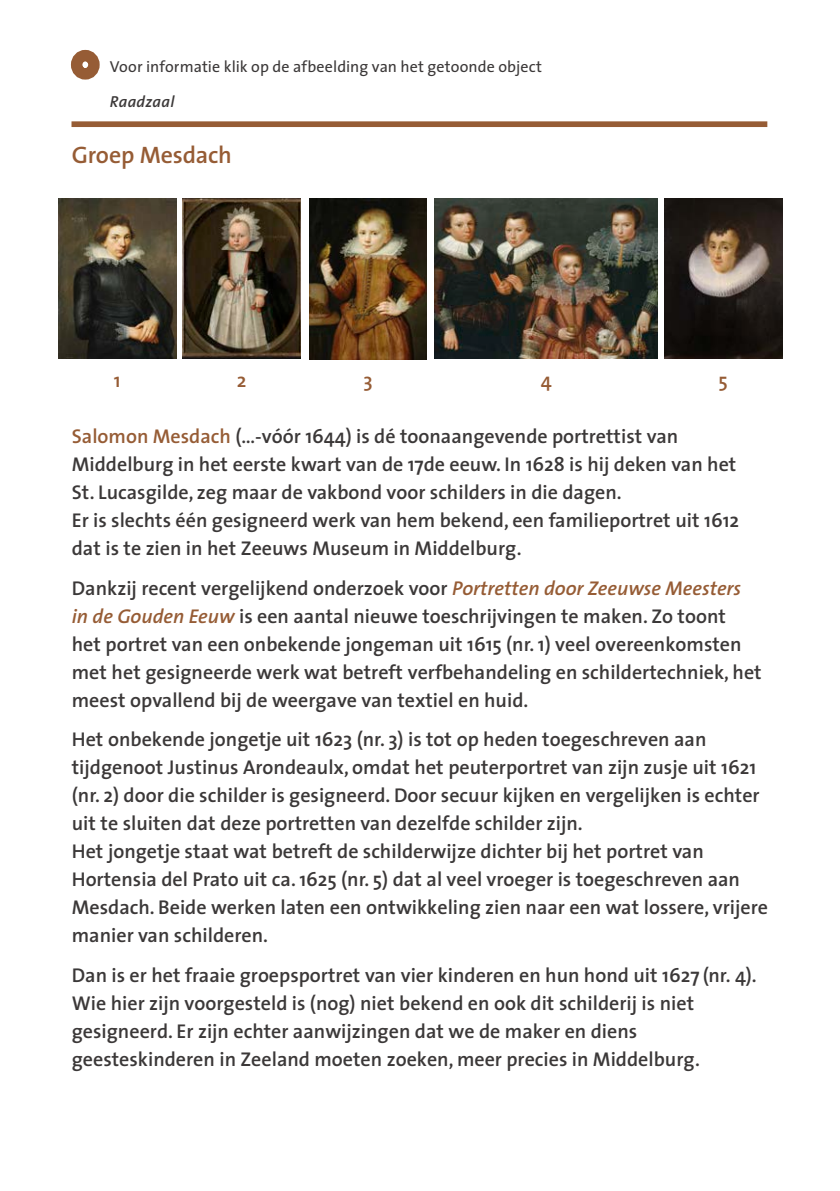
<style>
.page{position:relative;width:840px;height:1191px;background:#fff}
.page>*{position:absolute;margin:0;border:0;box-sizing:border-box;transform-origin:0 0}
.t1{font:600 24px "The Sans";letter-spacing:-.01em;color:#965c35}
.t2{font:600 20px/28px "The Sans";color:#3b3838}
.t3{font:600 20px "The Sans";color:#965c35}
.t4{font:16px "The Sans";letter-spacing:.005em;color:#3b3838}
.t5{font:italic 600 16px "The Sans";letter-spacing:.015em;color:#3b3838}
.s1{color:#965c35}
.s2{font-style:italic;color:#965c35}
</style>
<div class="page">
<div style="left:71px;top:50px;width:29px;height:30px;border:11px solid #965c35;border-radius:50%"></div>
<img style="left:59px;top:199px;width:117px;height:159px">
<img style="left:183px;top:199px;width:117px;height:160px">
<img style="left:309px;top:198px;width:117px;height:161px">
<img style="left:434px;top:199px;width:222px;height:160px">
<img style="left:664px;top:198px;width:118px;height:161px">
<div style="left:71px;top:121px;width:695px;height:6px;background:#965c35"></div>
<p class="t4" style="left:110px;top:53px;width:433px">Voor informatie klik op de afbeelding van het getoonde object</p>
<p class="t5" style="left:110px;top:88px;width:66px">Raadzaal</p>
<p class="t1" style="left:72px;top:135px;width:161px">Groep Mesdach</p>
<p class="t3" style="left:114px;top:364px;width:8px">1</p>
<p class="t3" style="left:237px;top:364px;width:11px">2</p>
<p class="t3" style="left:363px;top:364px;width:11px">3</p>
<p class="t3" style="left:540px;top:364px;width:12px">4</p>
<p class="t3" style="left:718px;top:364px;width:11px">5</p>
<p class="t2" style="left:72px;top:422px;width:668px"><span class="s1">Salomon Mesdach</span> (…-vóór 1644) is dé toonaangevende portrettist van Middelburg in het eerste kwart van de 17de eeuw. In 1628 is hij deken van het St. Lucasgilde, zeg maar de vakbond voor schilders in die dagen.<br>Er is slechts één gesigneerd werk van hem bekend, een familieportret uit 1612 dat is te zien in het Zeeuws Museum in Middelburg.</p>
<p class="t2" style="left:72px;top:573px;width:691px">Dankzij recent vergelijkend onderzoek voor <span class="s2">Portretten door Zeeuwse Meesters in de Gouden Eeuw</span> is een aantal nieuwe toeschrijvingen te maken. Zo toont<br>het portret van een onbekende jongeman uit 1615 (nr. 1) veel overeenkomsten met het gesigneerde werk wat betreft verfbehandeling en schildertechniek, het meest opvallend bij de weergave van textiel en huid.</p>
<p class="t2" style="left:72px;top:724px;width:697px">Het onbekende jongetje uit 1623 (nr. 3) is tot op heden toegeschreven aan tijdgenoot Justinus Arondeaulx, omdat het peuterportret van zijn zusje uit 1621 (nr. 2) door die schilder is gesigneerd. Door secuur kijken en vergelijken is echter uit te sluiten dat deze portretten van dezelfde schilder zijn.<br>Het jongetje staat wat betreft de schilderwijze dichter bij het portret van Hortensia del Prato uit ca. 1625 (nr. 5) dat al veel vroeger is toegeschreven aan Mesdach. Beide werken laten een ontwikkeling zien naar een wat lossere, vrijere manier van schilderen.</p>
<p class="t2" style="left:72px;top:960px;width:685px">Dan is er het fraaie groepsportret van vier kinderen en hun hond uit 1627 (nr. 4).<br>Wie hier zijn voorgesteld is (nog) niet bekend en ook dit schilderij is niet gesigneerd. Er zijn echter aanwijzingen dat we de maker en diens geesteskinderen in Zeeland moeten zoeken, meer precies in Middelburg.</p>
</div>
